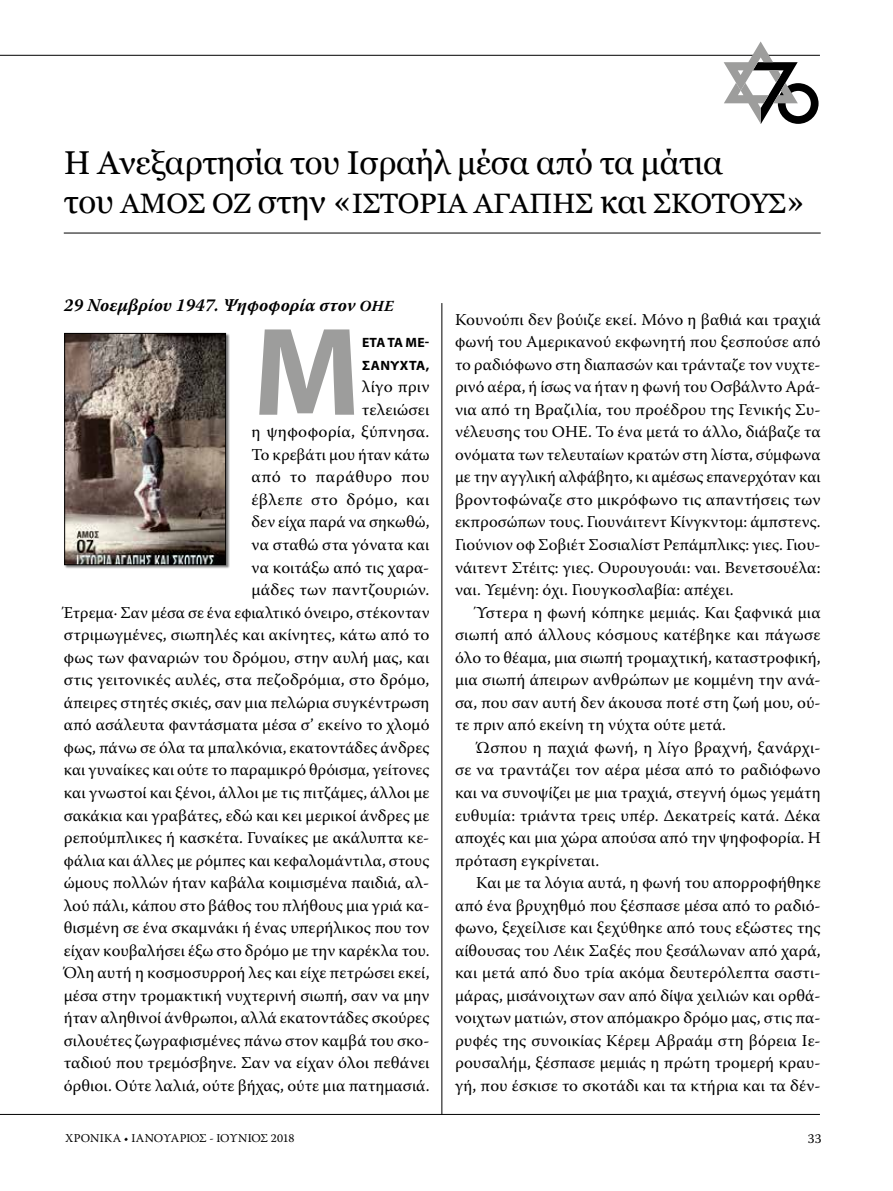
<style>
.page{position:relative;width:893px;height:1191px;background:#fff}
.page>*{position:absolute;margin:0;border:0;box-sizing:border-box;transform-origin:0 0}
.t1{font:700 126.45px "Myriad Pro";color:#9d9d9c}
.t2{font:33px "Georgia";letter-spacing:-.01em;color:#000}
.t3{font:28.05px "Georgia";letter-spacing:-.01em;color:#000;scale:1.04 1}
.t4{font:italic 700 18px "Warnock Pro";color:#000}
.t5{font:16.5px/22.5px "Warnock Pro";color:#000;text-align:justify}
.t6{font:16.5px/22.5px "Warnock Pro";color:#000;text-align:right;scale:1.04 1}
.t7{font:700 13.5px/22.5px "Myriad Pro";letter-spacing:.045em;color:#000}
.t8{font:13.5px "Warnock Pro";color:#000}
.t9{font:12px "Warnock Pro";letter-spacing:-.015em;color:#000}
.s1{font-size:33px}
.s2{font-size:15.3px}
</style>
<div class="page">
<hr style="left:0;top:55px;width:820px;height:1px;background:#000">
<hr style="left:0;top:1114px;width:820px;height:1px;background:#000">
<svg style="left:724px;top:41px;width:94px;height:83px"></svg>
<div style="left:64px;top:333px;width:166px;height:236px;background:#000;opacity:.5"></div>
<img style="left:66px;top:335px;width:158px;height:228px">
<div style="left:64px;top:333px;width:162px;height:232px;border:1px solid #000"></div>
<hr style="left:441px;top:303px;width:1px;height:811px;background:#000">
<hr style="left:64px;top:233px;width:757px;height:1px;background:#000">
<h2 class="t2" style="left:64px;top:138px;width:660px">Η Ανεξαρτησία του Ισραήλ μέσα από τα μάτια</h2>
<h3 class="t3" style="left:64px;top:183px;width:714px"><span class="s1">του</span> ΑΜΟΣ ΟΖ <span class="s1">στην «</span>ΙΣΤΟΡΙΑ ΑΓΑΠΗΣ <span class="s1">και</span> ΣΚΟΤΟΥΣ<span class="s1">»</span></h3>
<p class="t4" style="left:64px;top:294px;width:332px">29 Νοεμβρίου 1947. Ψηφοφορία στον <span class="s2">ΟΗΕ</span></p>
<h1 class="t1" style="left:253px;top:290px;width:96px">Μ</h1>
<p class="t7" style="left:362px;top:331px;width:69px">ετά τα με&shy;σάνυχτα,</p>
<p class="t6" style="left:64px;top:375px;width:353px">λίγο πριν<br>τελειώσει<br>η ψηφοφορία, ξύπνησα.<br>Το κρεβάτι μου ήταν κάτω<br>από το παράθυρο που<br>έβλεπε στο δρόμο, και<br>δεν είχα παρά να σηκωθώ,<br>να σταθώ στα γόνατα και<br>να κοιτάξω από τις χαρα-<br>μάδες των παντζουριών.<br>Έτρεμα· Σαν μέσα σε ένα εφιαλτικό όνειρο, στέκονταν στριμωγμένες, σιωπηλές και ακίνητες, κάτω από το φως των φαναριών του δρόμου, στην αυλή μας, και στις γειτονικές αυλές, στα πεζοδρόμια, στο δρόμο, άπειρες στητές σκιές, σαν μια πελώρια συγκέντρωση από ασάλευτα φαντάσματα μέσα σ’ εκείνο το χλομό φως, πάνω σε όλα τα μπαλκόνια, εκατοντάδες άνδρες και γυναίκες και ούτε το παραμικρό θρόισμα, γείτονες και γνωστοί και ξένοι, άλλοι με τις πιτζάμες, άλλοι με σακάκια και γραβάτες, εδώ και κει μερικοί άνδρες με ρεπούμπλικες ή κασκέτα. Γυναίκες με ακάλυπτα κε&shy;φάλια και άλλες με ρόμπες και κεφαλομάντιλα, στους ώμους πολλών ήταν καβάλα κοιμισμένα παιδιά, αλ&shy;λού πάλι, κάπου στο βάθος του πλήθους μια γριά κα&shy;θισμένη σε ένα σκαμνάκι ή ένας υπερήλικος που τον είχαν κουβαλήσει έξω στο δρόμο με την καρέκλα του.<br>Όλη αυτή η κοσμοσυρροή λες και είχε πετρώσει εκεί, μέσα στην τρομακτική νυχτερινή σιωπή, σαν να μην ήταν αληθινοί άνθρωποι, αλλά εκατοντάδες σκούρες σιλουέτες ζωγραφισμένες πάνω στον καμβά του σκο&shy;ταδιού που τρεμόσβηνε. Σαν να είχαν όλοι πεθάνει όρθιοι. Ούτε λαλιά, ούτε βήχας, ούτε μια πατημασιά.</p>
<p class="t5" style="left:455px;top:307px;width:367px">Κουνούπι δεν βούιζε εκεί. Μόνο η βαθιά και τραχιά φωνή του Αμερικανού εκφωνητή που ξεσπούσε από το ραδιόφωνο στη διαπασών και τράνταζε τον νυχτε&shy;ρινό αέρα, ή ίσως να ήταν η φωνή του Οσβάλντο Αρά&shy;νια από τη Βραζιλία, του προέδρου της Γενικής Συ&shy;νέλευσης του ΟΗΕ. Το ένα μετά το άλλο, διάβαζε τα ονόματα των τελευταίων κρατών στη λίστα, σύμφωνα με την αγγλική αλφάβητο, κι αμέσως επανερχόταν και βροντοφώναζε στο μικρόφωνο τις απαντήσεις των εκπροσώπων τους. Γιουνάιτεντ Κίνγκντομ: άμπστενς.<br>Γιούνιον οφ Σοβιέτ Σοσιαλίστ Ρεπάμπλικς: γιες. Γιου&shy;νάιτεντ Στέιτς: γιες. Ουρουγουάι: ναι. Βενετσουέλα: ναι. Υεμένη: όχι. Γιουγκοσλαβία: απέχει.</p>
<p class="t5" style="left:455px;top:600px;width:367px;text-indent:21px">Ύστερα η φωνή κόπηκε μεμιάς. Και ξαφνικά μια σιωπή από άλλους κόσμους κατέβηκε και πάγωσε όλο το θέαμα, μια σιωπή τρομαχτική, καταστροφική, μια σιωπή άπειρων ανθρώπων με κομμένη την ανά&shy;σα, που σαν αυτή δεν άκουσα ποτέ στη ζωή μου, ού&shy;τε πριν από εκείνη τη νύχτα ούτε μετά.</p>
<p class="t5" style="left:455px;top:736px;width:367px;text-indent:21px">Ώσπου η παχιά φωνή, η λίγο βραχνή, ξανάρχι&shy;σε να τραντάζει τον αέρα μέσα από το ραδιόφωνο και να συνοψίζει με μια τραχιά, στεγνή όμως γεμάτη ευθυμία: τριάντα τρεις υπέρ. Δεκατρείς κατά. Δέκα αποχές και μια χώρα απούσα από την ψηφοφορία. Η πρόταση εγκρίνεται.</p>
<p class="t5" style="left:455px;top:871px;width:367px;text-indent:21px">Και με τα λόγια αυτά, η φωνή του απορροφήθηκε από ένα βρυχηθμό που ξέσπασε μέσα από το ραδιό&shy;φωνο, ξεχείλισε και ξεχύθηκε από τους εξώστες της αίθουσας του Λέικ Σαξές που ξεσάλωναν από χαρά, και μετά από δυο τρία ακόμα δευτερόλεπτα σαστι&shy;μάρας, μισάνοιχτων σαν από δίψα χειλιών και ορθά&shy;νοιχτων ματιών, στον απόμακρο δρόμο μας, στις πα&shy;ρυφές της συνοικίας Κέρεμ Αβραάμ στη βόρεια Ιε&shy;ρουσαλήμ, ξέσπασε μεμιάς η πρώτη τρομερή κραυ&shy;γή, που έσκισε το σκοτάδι και τα κτήρια και τα δέν-</p>
<p class="t9" style="left:65px;top:1130px;width:231px">ΧΡΟΝΙΚΑ • ΙΑΝΟΥΑΡΙΟΣ - ΙΟΥΝΙΟΣ 2018</p>
<p class="t8" style="left:808px;top:1130px;width:15px">33</p>
</div>
